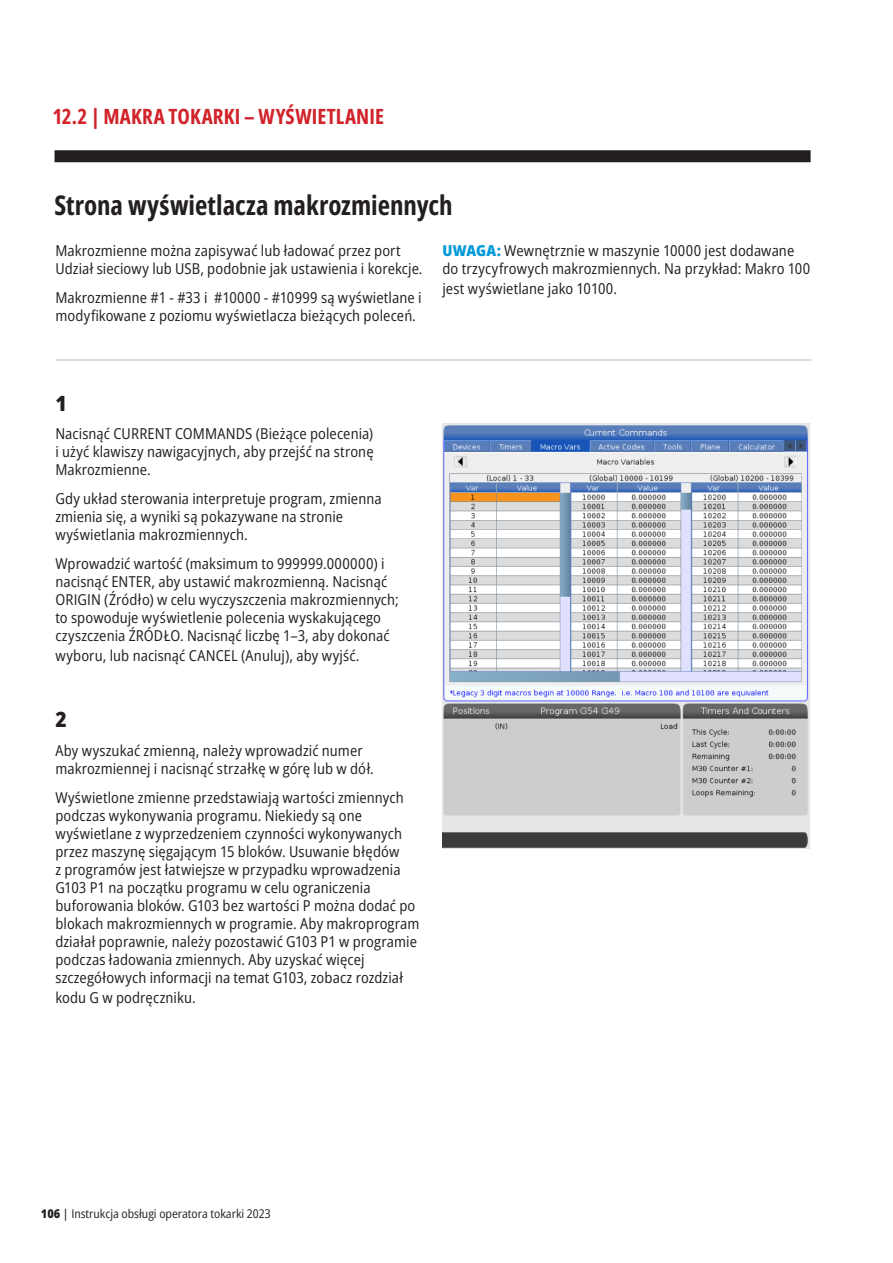
<style>
.page{position:relative;width:893px;height:1263px;background:#fff}
.page>*{position:absolute;margin:0;border:0;box-sizing:border-box;transform-origin:0 0}
.t1{font:700 27px "Open Sans Condensed";color:#231f20}
.t2{font:700 21px "Open Sans Condensed";letter-spacing:.01em;color:#d1232a}
.t3{font:800 semi-condensed 21px "Open Sans";color:#231f20}
.t4{font:semi-condensed 15px/18px "Open Sans";letter-spacing:.005em;color:#231f20}
.t5{font:semi-condensed 12px "Open Sans";color:#231f20}
.s1{font-weight:800;color:#0099da}
.s2{font-weight:800}
.s3{font-weight:500}
</style>
<div class="page">
<div style="left:55px;top:150px;width:756px;height:12px;background:#231f20"></div>
<img style="left:442px;top:423px;width:368px;height:426px">
<hr style="left:55px;top:360px;width:756px;height:1px;background:#bcbdc0">
<p class="t2" style="left:52px;top:102px;width:333px">12.2 | MAKRA TOKARKI – WYŚWIETLANIE</p>
<p class="t1" style="left:55px;top:187px;width:400px">Strona wyświetlacza makrozmiennych</p>
<p class="t4" style="left:55px;top:241px;width:369px">Makrozmienne można zapisywać lub ładować przez port<br>Udział sieciowy lub USB, podobnie jak ustawienia i korekcje.</p>
<p class="t4" style="left:55px;top:288px;width:368px">Makrozmienne #1 - #33 i #10000 - #10999 są wyświetlane i modyfikowane z poziomu wyświetlacza bieżących poleceń.</p>
<p class="t4" style="left:442px;top:241px;width:369px"><span class="s1">UWAGA:</span> Wewnętrznie w maszynie 10000 jest dodawane do trzycyfrowych makrozmiennych. Na przykład: Makro 100</p>
<p class="t4" style="left:442px;top:279px;width:176px">jest wyświetlane jako 10100.</p>
<p class="t3" style="left:55px;top:389px;width:13px">1</p>
<p class="t4" style="left:55px;top:425px;width:320px;text-align:justify">Nacisnąć CURRENT COMMANDS (Bieżące polecenia) i użyć klawiszy nawigacyjnych, aby przejść na stronę Makrozmienne.</p>
<p class="t4" style="left:55px;top:489px;width:328px">Gdy układ sterowania interpretuje program, zmienna zmienia się, a wyniki są pokazywane na stronie wyświetlania makrozmiennych.</p>
<p class="t4" style="left:55px;top:554px;width:345px">Wprowadzić wartość (maksimum to 999999.000000) i nacisnąć ENTER, aby ustawić makrozmienną. Nacisnąć ORIGIN (Źródło) w celu wyczyszczenia makrozmiennych; to spowoduje wyświetlenie polecenia wyskakującego czyszczenia ŹRÓDŁO. Nacisnąć liczbę 1–3, aby dokonać</p>
<p class="t4" style="left:55px;top:646px;width:305px">wyboru, lub nacisnąć CANCEL (Anuluj), aby wyjść.</p>
<p class="t3" style="left:55px;top:705px;width:13px">2</p>
<p class="t4" style="left:55px;top:741px;width:320px">Aby wyszukać zmienną, należy wprowadzić numer makrozmiennej i nacisnąć strzałkę w górę lub w dół.</p>
<p class="t4" style="left:55px;top:788px;width:366px">Wyświetlone zmienne przedstawiają wartości zmiennych podczas wykonywania programu. Niekiedy są one wyświetlane z wyprzedzeniem czynności wykonywanych przez maszynę sięgającym 15 bloków. Usuwanie błędów<br>z programów jest łatwiejsze w przypadku wprowadzenia G103 P1 na początku programu w celu ograniczenia buforowania bloków. G103 bez wartości P można dodać po blokach makrozmiennych w programie. Aby makroprogram działał poprawnie, należy pozostawić G103 P1 w programie podczas ładowania zmiennych. Aby uzyskać więcej szczegółowych informacji na temat G103, zobacz rozdział</p>
<p class="t4" style="left:55px;top:988px;width:142px">kodu G w podręczniku.</p>
<p class="t5" style="left:41px;top:1205px;width:232px"><span class="s2">106</span> <span class="s3">|</span> Instrukcja obsługi operatora tokarki 2023</p>
</div>
